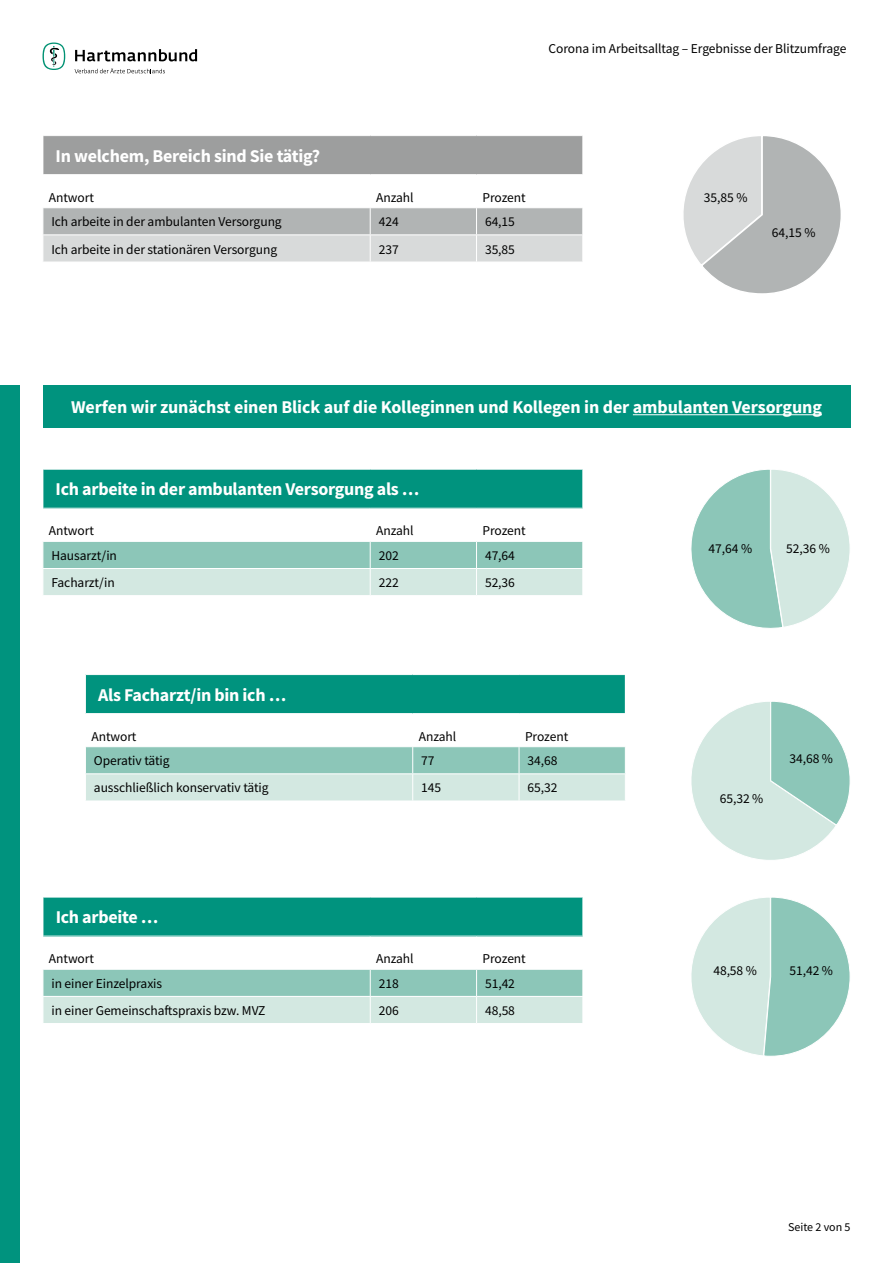
<style>
.page{position:relative;width:893px;height:1263px;background:#fff}
.page>*{position:absolute;margin:0;border:0;box-sizing:border-box;transform-origin:0 0}
.t1{font:700 18px "Source Sans Pro";letter-spacing:-.015em;color:#fff}
.t2{font:13.5px "Source Sans Pro";letter-spacing:-.005em;color:#000}
.t3{font:12px "Source Sans Pro";letter-spacing:-.005em;color:#000}
</style>
<div class="page">
<svg style="left:75px;top:49px;width:122px;height:12px"></svg>
<svg style="left:75px;top:68px;width:90px;height:5px"></svg>
<svg style="left:43px;top:43px;width:22px;height:27px"></svg>
<svg style="left:691px;top:897px;width:159px;height:159px"></svg>
<svg style="left:691px;top:701px;width:159px;height:159px"></svg>
<svg style="left:691px;top:469px;width:159px;height:159px"></svg>
<div style="left:43px;top:136px;width:540px;height:39px;background:#9d9e9e"></div>
<hr style="left:43px;top:136px;width:1px;height:38px;background:#fff">
<hr style="left:582px;top:136px;width:1px;height:38px;background:#fff">
<hr style="left:43px;top:174px;width:327px;height:1px;background:#fff">
<hr style="left:370px;top:174px;width:106px;height:1px;background:#fff">
<hr style="left:476px;top:174px;width:107px;height:1px;background:#fff">
<svg style="left:43px;top:208px;width:540px;height:54px;background:#c6c9c9"></svg>
<div style="left:43px;top:469px;width:540px;height:39px;background:#00937e"></div>
<hr style="left:43px;top:469px;width:327px;height:1px;background:#fff">
<hr style="left:43px;top:470px;width:1px;height:38px;background:#fff">
<hr style="left:370px;top:469px;width:106px;height:1px;background:#fff">
<hr style="left:476px;top:469px;width:107px;height:1px;background:#fff">
<hr style="left:582px;top:470px;width:1px;height:38px;background:#fff">
<svg style="left:43px;top:541px;width:540px;height:54px;background:#b2d8ce"></svg>
<div style="left:85px;top:674px;width:540px;height:39px;background:#00937e"></div>
<hr style="left:85px;top:674px;width:328px;height:1px;background:#fff">
<hr style="left:85px;top:675px;width:1px;height:38px;background:#fff">
<hr style="left:413px;top:674px;width:106px;height:1px;background:#fff">
<hr style="left:519px;top:674px;width:107px;height:1px;background:#fff">
<svg style="left:85px;top:747px;width:541px;height:54px;background:#b2d8ce"></svg>
<div style="left:43px;top:897px;width:540px;height:39px;background:#00937e"></div>
<hr style="left:43px;top:897px;width:327px;height:1px;background:#fff">
<hr style="left:43px;top:897px;width:1px;height:39px;background:#fff">
<hr style="left:370px;top:897px;width:107px;height:1px;background:#fff">
<hr style="left:477px;top:897px;width:106px;height:1px;background:#fff">
<hr style="left:582px;top:897px;width:1px;height:39px;background:#fff">
<svg style="left:43px;top:969px;width:540px;height:54px;background:#b2d8ce"></svg>
<svg style="left:683px;top:136px;width:158px;height:158px"></svg>
<div style="left:43px;top:385px;width:807px;height:42px;background:#00937e"></div>
<hr style="left:633px;top:414px;width:189px;height:1px;background:#fff">
<div style="left:0;top:385px;width:19px;height:878px;background:#00937e"></div>
<p class="t2" style="left:549px;top:40px;width:299px">Corona im Arbeitsalltag – Ergebnisse der Blitzumfrage</p>
<h1 class="t1" style="left:56px;top:144px;width:266px">In welchem, Bereich sind Sie tätig?</h1>
<p class="t2" style="left:49px;top:189px;width:47px">Antwort</p>
<p class="t2" style="left:376px;top:189px;width:39px">Anzahl</p>
<p class="t2" style="left:482px;top:189px;width:45px">Prozent</p>
<p class="t2" style="left:51px;top:213px;width:232px">Ich arbeite in der ambulanten Versorgung</p>
<p class="t2" style="left:379px;top:213px;width:21px">424</p>
<p class="t2" style="left:485px;top:213px;width:31px">64,15</p>
<p class="t2" style="left:51px;top:240px;width:227px">Ich arbeite in der stationären Versorgung</p>
<p class="t2" style="left:379px;top:240px;width:21px">237</p>
<p class="t2" style="left:485px;top:240px;width:31px">35,85</p>
<p class="t2" style="left:704px;top:189px;width:45px">35,85 %</p>
<p class="t2" style="left:772px;top:223px;width:45px">64,15 %</p>
<h1 class="t1" style="left:71px;top:395px;width:752px">Werfen wir zunächst einen Blick auf die Kolleginnen und Kollegen in der ambulanten Versorgung</h1>
<h1 class="t1" style="left:56px;top:477px;width:365px">Ich arbeite in der ambulanten Versorgung als …</h1>
<p class="t2" style="left:49px;top:522px;width:47px">Antwort</p>
<p class="t2" style="left:376px;top:522px;width:39px">Anzahl</p>
<p class="t2" style="left:482px;top:522px;width:45px">Prozent</p>
<p class="t2" style="left:51px;top:547px;width:67px">Hausarzt/in</p>
<p class="t2" style="left:379px;top:547px;width:21px">202</p>
<p class="t2" style="left:485px;top:547px;width:31px">47,64</p>
<p class="t2" style="left:51px;top:574px;width:65px">Facharzt/in</p>
<p class="t2" style="left:379px;top:574px;width:21px">222</p>
<p class="t2" style="left:485px;top:574px;width:31px">52,36</p>
<h1 class="t1" style="left:98px;top:683px;width:190px">Als Facharzt/in bin ich …</h1>
<p class="t2" style="left:91px;top:728px;width:47px">Antwort</p>
<p class="t2" style="left:419px;top:728px;width:39px">Anzahl</p>
<p class="t2" style="left:525px;top:728px;width:45px">Prozent</p>
<p class="t2" style="left:94px;top:752px;width:77px">Operativ tätig</p>
<p class="t2" style="left:421px;top:752px;width:15px">77</p>
<p class="t2" style="left:528px;top:752px;width:31px">34,68</p>
<p class="t2" style="left:94px;top:779px;width:176px">ausschließlich konservativ tätig</p>
<p class="t2" style="left:421px;top:779px;width:21px">145</p>
<p class="t2" style="left:528px;top:779px;width:31px">65,32</p>
<h1 class="t1" style="left:56px;top:905px;width:104px">Ich arbeite …</h1>
<p class="t2" style="left:49px;top:950px;width:47px">Antwort</p>
<p class="t2" style="left:376px;top:950px;width:39px">Anzahl</p>
<p class="t2" style="left:483px;top:950px;width:45px">Prozent</p>
<p class="t2" style="left:51px;top:975px;width:112px">in einer Einzelpraxis</p>
<p class="t2" style="left:379px;top:975px;width:21px">218</p>
<p class="t2" style="left:485px;top:975px;width:31px">51,42</p>
<p class="t2" style="left:51px;top:1002px;width:216px">in einer Gemeinschaftspraxis bzw. MVZ</p>
<p class="t2" style="left:379px;top:1002px;width:21px">206</p>
<p class="t2" style="left:485px;top:1002px;width:31px">48,58</p>
<p class="t2" style="left:709px;top:540px;width:45px">47,64 %</p>
<p class="t2" style="left:786px;top:540px;width:45px">52,36 %</p>
<p class="t2" style="left:720px;top:790px;width:45px">65,32 %</p>
<p class="t2" style="left:789px;top:750px;width:45px">34,68 %</p>
<p class="t2" style="left:713px;top:962px;width:45px">48,58 %</p>
<p class="t2" style="left:789px;top:962px;width:45px">51,42 %</p>
<p class="t3" style="left:788px;top:1219px;width:64px">Seite 2 von 5</p>
</div>
